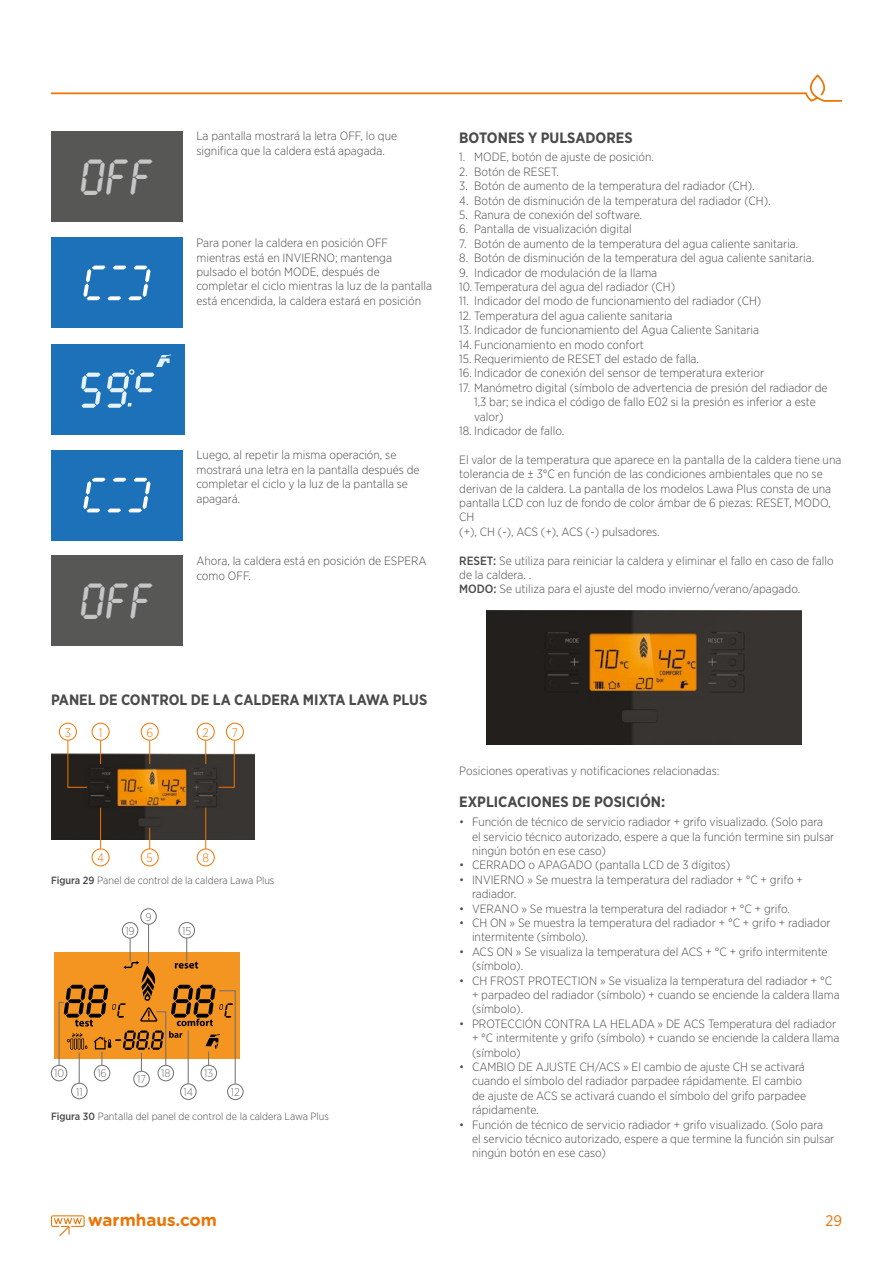
<style>
.page{position:relative;width:893px;height:1263px;background:#fff}
.page>*{position:absolute;margin:0;border:0;box-sizing:border-box;transform-origin:0 0}
.t1{font:700 44.55px "LCD Mono 2";color:#c6c6c6}
.t2{font:700 16.95px "Gotham Rounded";color:#eb7405}
.t3{font:15.3px "Gotham Narrow";color:#eb7405}
.t4{font:700 15px "Gotham Narrow";color:#4a4a49}
.t5{font:300 12.3px "Gotham Narrow";color:#ee7402}
.t6{font:300 12px/14.4px "Gotham Narrow";color:#4a4a49}
.t7{font:300 11.1px "Gotham Narrow";color:#706f6f}
.t8{font:300 10.5px "Gotham Narrow";color:#4a4a49}
.s1{font-weight:500}
</style>
<div class="page">
<svg style="left:51px;top:76px;width:791px;height:26px"></svg>
<svg style="left:51px;top:1215px;width:34px;height:21px"></svg>
<div style="left:51px;top:238px;width:132px;height:90px;background:#1d71b8"></div>
<svg style="left:83px;top:266px;width:68px;height:34px"></svg>
<div style="left:51px;top:450px;width:132px;height:90px;background:#1d71b8"></div>
<svg style="left:83px;top:478px;width:68px;height:34px"></svg>
<div style="left:51px;top:131px;width:132px;height:90px;background:#575756"></div>
<div style="left:51px;top:555px;width:132px;height:91px;background:#575756"></div>
<div style="left:51px;top:344px;width:134px;height:91px;background:#1d71b8"></div>
<svg style="left:81px;top:373px;width:20px;height:35px"></svg>
<svg style="left:107px;top:354px;width:64px;height:54px"></svg>
<img style="left:51px;top:754px;width:203px;height:86px">
<div style="left:197px;top:723px;width:18px;height:17px;border:1px solid #ee7402;border-radius:50%"></div>
<svg style="left:205px;top:740px;width:1px;height:24px"></svg>
<div style="left:92px;top:723px;width:17px;height:17px;border:1px solid #ee7402;border-radius:50%"></div>
<svg style="left:100px;top:740px;width:1px;height:24px"></svg>
<div style="left:141px;top:723px;width:18px;height:17px;border:1px solid #ee7402;border-radius:50%"></div>
<svg style="left:149px;top:740px;width:1px;height:24px"></svg>
<div style="left:92px;top:848px;width:17px;height:18px;border:1px solid #ee7402;border-radius:50%"></div>
<hr style="left:100px;top:808px;width:1px;height:41px;background:#ee7402">
<div style="left:141px;top:848px;width:18px;height:18px;border:1px solid #ee7402;border-radius:50%"></div>
<svg style="left:149px;top:828px;width:1px;height:21px"></svg>
<div style="left:197px;top:848px;width:18px;height:18px;border:1px solid #ee7402;border-radius:50%"></div>
<hr style="left:205px;top:808px;width:1px;height:41px;background:#ee7402">
<div style="left:59px;top:723px;width:18px;height:17px;border:1px solid #ee7402;border-radius:50%"></div>
<svg style="left:67px;top:740px;width:21px;height:48px"></svg>
<div style="left:226px;top:723px;width:18px;height:17px;border:1px solid #ee7402;border-radius:50%"></div>
<svg style="left:218px;top:740px;width:17px;height:48px"></svg>
<img style="left:486px;top:610px;width:316px;height:134px">
<div style="left:55px;top:952px;width:185px;height:106px;background:#f49522"></div>
<div style="left:180px;top:1083px;width:16px;height:17px;border:1px solid #706f6f;border-radius:50%"></div>
<div style="left:134px;top:1071px;width:16px;height:16px;border:1px solid #706f6f;border-radius:50%"></div>
<div style="left:122px;top:922px;width:16px;height:16px;border:1px solid #706f6f;border-radius:50%"></div>
<div style="left:51px;top:1065px;width:16px;height:16px;border:1px solid #706f6f;border-radius:50%"></div>
<div style="left:140px;top:908px;width:17px;height:16px;border:1px solid #706f6f;border-radius:50%"></div>
<hr style="left:148px;top:924px;width:1px;height:40px;background:#706f6f">
<div style="left:179px;top:922px;width:16px;height:16px;border:1px solid #706f6f;border-radius:50%"></div>
<div style="left:71px;top:1083px;width:16px;height:16px;border:1px solid #706f6f;border-radius:50%"></div>
<div style="left:227px;top:1084px;width:16px;height:16px;border:1px solid #706f6f;border-radius:50%"></div>
<svg style="left:59px;top:938px;width:177px;height:146px"></svg>
<h1 class="t1" style="left:81px;top:153px;width:74px">OFF</h1>
<h1 class="t1" style="left:81px;top:578px;width:74px">OFF</h1>
<p class="t6" style="left:196px;top:129px;width:202px">La pantalla mostrará la letra OFF, lo que significa que la caldera está apagada.</p>
<p class="t6" style="left:196px;top:236px;width:237px">Para poner la caldera en posición OFF mientras está en INVIERNO; mantenga pulsado el botón MODE, después de completar el ciclo mientras la luz de la pantalla está encendida, la caldera estará en posición</p>
<p class="t6" style="left:196px;top:448px;width:225px">Luego, al repetir la misma operación, se mostrará una letra en la pantalla después de completar el ciclo y la luz de la pantalla se apagará.</p>
<p class="t6" style="left:196px;top:553px;width:232px">Ahora, la caldera está en posición de ESPERA como OFF.</p>
<p class="t4" style="left:459px;top:128px;width:175px">BOTONES Y PULSADORES</p>
<p class="t6" style="left:459px;top:150px;width:196px">1. MODE, botón de ajuste de posición.</p>
<p class="t6" style="left:459px;top:164px;width:101px">2. Botón de RESET.</p>
<p class="t6" style="left:459px;top:178px;width:297px">3. Botón de aumento de la temperatura del radiador (CH).</p>
<p class="t6" style="left:459px;top:193px;width:313px">4. Botón de disminución de la temperatura del radiador (CH).</p>
<p class="t6" style="left:459px;top:207px;width:184px">5. Ranura de conexión del software.</p>
<p class="t6" style="left:459px;top:222px;width:174px">6. Pantalla de visualización digital</p>
<p class="t6" style="left:459px;top:236px;width:341px">7. Botón de aumento de la temperatura del agua caliente sanitaria.</p>
<p class="t6" style="left:459px;top:250px;width:357px">8. Botón de disminución de la temperatura del agua caliente sanitaria.</p>
<p class="t6" style="left:459px;top:265px;width:199px">9. Indicador de modulación de la llama</p>
<p class="t6" style="left:459px;top:279px;width:217px">10. Temperatura del agua del radiador (CH)</p>
<p class="t6" style="left:459px;top:294px;width:304px">11. Indicador del modo de funcionamiento del radiador (CH)</p>
<p class="t6" style="left:459px;top:308px;width:215px">12. Temperatura del agua caliente sanitaria</p>
<p class="t6" style="left:459px;top:322px;width:301px">13. Indicador de funcionamiento del Agua Caliente Sanitaria</p>
<p class="t6" style="left:459px;top:337px;width:186px">14. Funcionamiento en modo confort</p>
<p class="t6" style="left:459px;top:351px;width:241px">15. Requerimiento de RESET del estado de falla.</p>
<p class="t6" style="left:459px;top:366px;width:306px">16. Indicador de conexión del sensor de temperatura exterior</p>
<p class="t6" style="left:474px;top:380px;width:355px;text-indent:-15px">17. Manómetro digital (símbolo de advertencia de presión del radiador de<br>1,3 bar; se indica el código de fallo E02 si la presión es inferior a este valor)</p>
<p class="t6" style="left:459px;top:423px;width:106px">18. Indicador de fallo.</p>
<p class="t6" style="left:459px;top:452px;width:384px">El valor de la temperatura que aparece en la pantalla de la caldera tiene una tolerancia de ± 3°C en función de las condiciones ambientales que no se derivan de la caldera. La pantalla de los modelos Lawa Plus consta de una pantalla LCD con luz de fondo de color ámbar de 6 piezas: RESET, MODO, CH<br>(+), CH (-), ACS (+), ACS (-) pulsadores.</p>
<p class="t6" style="left:459px;top:553px;width:376px"><span class="s1">RESET:</span> Se utiliza para reiniciar la caldera y eliminar el fallo en caso de fallo de la caldera. .<br><span class="s1">MODO:</span> Se utiliza para el ajuste del modo invierno/verano/apagado.</p>
<p class="t4" style="left:51px;top:690px;width:378px">PANEL DE CONTROL DE LA CALDERA MIXTA LAWA PLUS</p>
<p class="t5" style="left:99px;top:725px;width:5px">1</p>
<p class="t5" style="left:146px;top:725px;width:8px">6</p>
<p class="t5" style="left:203px;top:725px;width:8px">2</p>
<p class="t5" style="left:65px;top:725px;width:8px">3</p>
<p class="t5" style="left:232px;top:725px;width:8px">7</p>
<p class="t5" style="left:97px;top:850px;width:8px">4</p>
<p class="t5" style="left:147px;top:850px;width:8px">5</p>
<p class="t5" style="left:202px;top:850px;width:8px">8</p>
<p class="t8" style="left:51px;top:874px;width:225px"><span class="s1">Figura 29</span> Panel de control de la caldera Lawa Plus</p>
<p class="t7" style="left:125px;top:924px;width:11px">19</p>
<p class="t7" style="left:145px;top:910px;width:8px">9</p>
<p class="t7" style="left:182px;top:924px;width:11px">15</p>
<p class="t7" style="left:54px;top:1067px;width:12px">10</p>
<p class="t7" style="left:76px;top:1085px;width:8px">11</p>
<p class="t7" style="left:97px;top:1067px;width:11px">16</p>
<p class="t7" style="left:204px;top:1066px;width:11px">13</p>
<p class="t7" style="left:161px;top:1067px;width:11px">18</p>
<p class="t7" style="left:137px;top:1072px;width:10px">17</p>
<p class="t7" style="left:184px;top:1085px;width:11px">14</p>
<p class="t7" style="left:231px;top:1085px;width:11px">12</p>
<p class="t8" style="left:51px;top:1110px;width:279px"><span class="s1">Figura 30</span> Pantalla del panel de control de la caldera Lawa Plus</p>
<p class="t6" style="left:459px;top:763px;width:262px">Posiciones operativas y notificaciones relacionadas:</p>
<p class="t4" style="left:459px;top:792px;width:208px">EXPLICACIONES DE POSICIÓN:</p>
<p class="t6" style="left:472px;top:814px;width:364px;text-indent:-13px">• Función de técnico de servicio radiador + grifo visualizado. (Solo para el servicio técnico autorizado, espere a que la función termine sin pulsar ningún botón en ese caso)</p>
<p class="t6" style="left:459px;top:858px;width:272px">• CERRADO o APAGADO (pantalla LCD de 3 dígitos)</p>
<p class="t6" style="left:472px;top:872px;width:332px;text-indent:-13px">• INVIERNO » Se muestra la temperatura del radiador + °C + grifo + radiador.</p>
<p class="t6" style="left:459px;top:901px;width:332px">• VERANO » Se muestra la temperatura del radiador + °C + grifo.</p>
<p class="t6" style="left:472px;top:915px;width:360px;text-indent:-13px">• CH ON » Se muestra la temperatura del radiador + °C + grifo + radiador intermitente (símbolo).</p>
<p class="t6" style="left:472px;top:944px;width:357px;text-indent:-13px">• ACS ON » Se visualiza la temperatura del ACS + °C + grifo intermitente (símbolo).</p>
<p class="t6" style="left:472px;top:973px;width:369px;text-indent:-13px">• CH FROST PROTECTION » Se visualiza la temperatura del radiador + °C + parpadeo del radiador (símbolo) + cuando se enciende la caldera llama (símbolo).</p>
<p class="t6" style="left:472px;top:1016px;width:369px;text-indent:-13px">• PROTECCIÓN CONTRA LA HELADA » DE ACS Temperatura del radiador + °C intermitente y grifo (símbolo) + cuando se enciende la caldera llama (símbolo)</p>
<p class="t6" style="left:472px;top:1059px;width:336px;text-indent:-13px">• CAMBIO DE AJUSTE CH/ACS » El cambio de ajuste CH se activará cuando el símbolo del radiador parpadee rápidamente. El cambio de ajuste de ACS se activará cuando el símbolo del grifo parpadee rápidamente.</p>
<p class="t6" style="left:472px;top:1117px;width:364px;text-indent:-13px">• Función de técnico de servicio radiador + grifo visualizado. (Solo para el servicio técnico autorizado, espere a que termine la función sin pulsar ningún botón en ese caso)</p>
<h2 class="t2" style="left:88px;top:1207px;width:130px">warmhaus.com</h2>
<p class="t3" style="left:825px;top:1211px;width:18px">29</p>
</div>
